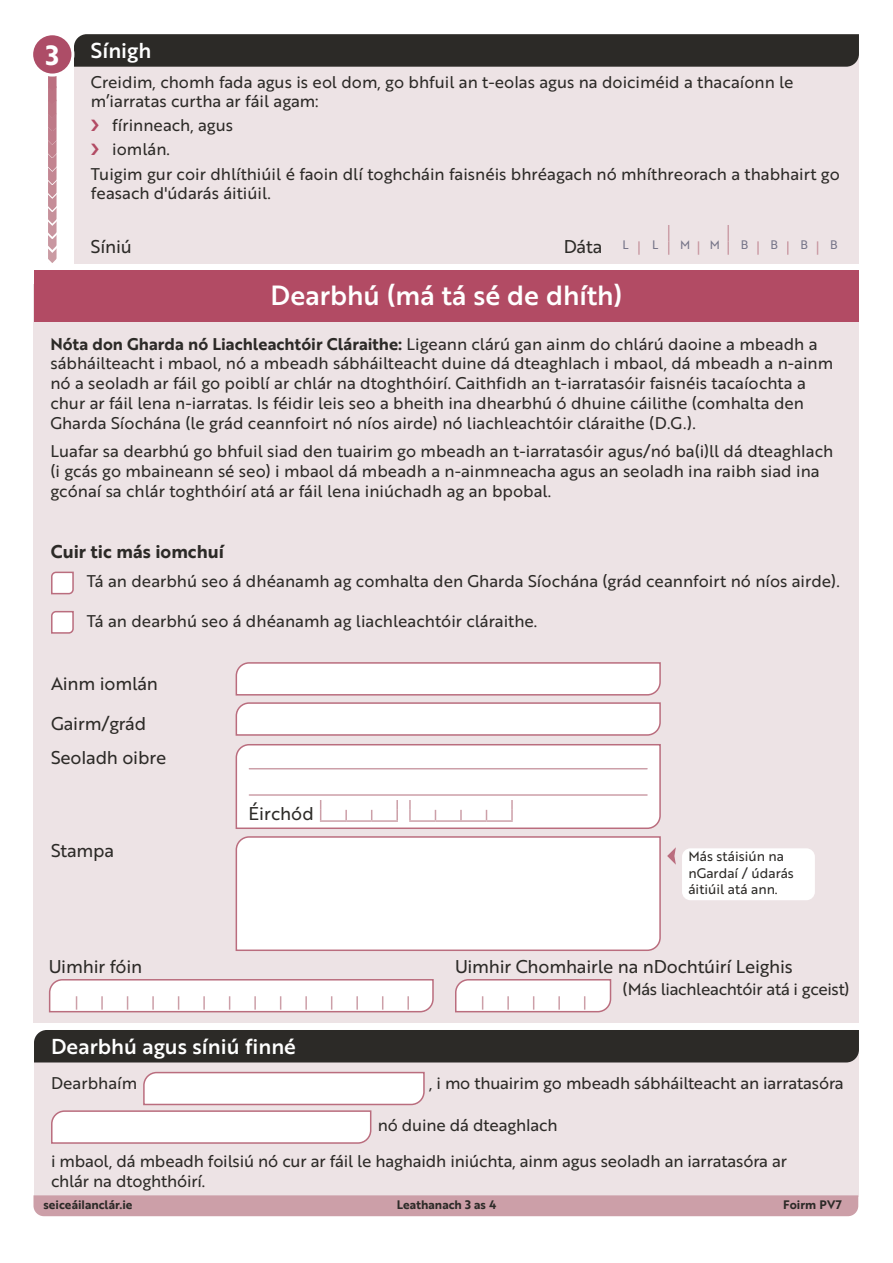
<style>
.page{position:relative;width:893px;height:1263px;background:#fff}
.page>*{position:absolute;margin:0;border:0;box-sizing:border-box;transform-origin:0 0}
.t1{font:27px "Brother 1816 Medium";color:#fff}
.t2{font:27px "Brother 1816 Bold";color:#fff}
.t3{font:21px "Brother 1816 Medium";color:#fff}
.t4{font:18px/34px "Brother 1816 Regular";letter-spacing:-.01em;color:#2c2a27}
.t5{font:18px "Brother 1816 Bold";color:#2c2a27}
.t6{font:16.5px/19.8px "Brother 1816 Regular";color:#2c2a27}
.t7{font:16.5px "Brother 1816 Regular";letter-spacing:-.02em;color:#2c2a27}
.t8{font:13.5px/16.2px "Brother 1816 Regular";color:#2c2a27}
.t9{font:12px "Brother 1816 Bold";color:#2c2a27}
.t10{font:12px "Brother 1816 Regular";color:#747387}
.s1{font-family:"Brother 1816 Bold"}
</style>
<div class="page">
<div style="left:34px;top:1041px;width:825px;height:156px;background:#ede3e5"></div>
<div style="left:34px;top:285px;width:825px;height:738px;background:#ede3e5"></div>
<div style="left:74px;top:51px;width:785px;height:212px;background:#ede3e5"></div>
<svg style="left:817px;top:241px;width:1px;height:14px"></svg>
<svg style="left:787px;top:241px;width:1px;height:14px"></svg>
<svg style="left:757px;top:241px;width:2px;height:14px"></svg>
<svg style="left:698px;top:241px;width:1px;height:14px"></svg>
<svg style="left:638px;top:241px;width:2px;height:14px"></svg>
<svg style="left:727px;top:225px;width:2px;height:30px"></svg>
<svg style="left:668px;top:225px;width:1px;height:30px"></svg>
<div style="left:74px;top:34px;width:785px;height:33px;background:#2c2a27"></div>
<svg style="left:48px;top:77px;width:9px;height:186px;background:#ca949f"></svg>
<div style="left:32px;top:34px;width:41px;height:41px;background:#ad4d67;border-radius:50%"></div>
<div style="left:30px;top:32px;width:44px;height:45px;border:3px solid #fff;border-radius:50%"></div>
<div style="left:34px;top:270px;width:825px;height:51px;background:#b24b64"></div>
<svg style="left:51px;top:571px;width:23px;height:24px"></svg>
<svg style="left:51px;top:611px;width:23px;height:23px"></svg>
<svg style="left:667px;top:847px;width:9px;height:18px"></svg>
<div style="left:682px;top:848px;width:133px;height:52px;background:#fff;border-radius:9px"></div>
<svg style="left:235px;top:662px;width:426px;height:74px;background:#f7eff1"></svg>
<svg style="left:235px;top:744px;width:426px;height:85px;background:#faf6f7"></svg>
<hr style="left:409px;top:820px;width:26px;height:2px;background:#cc9fa8">
<hr style="left:435px;top:820px;width:26px;height:2px;background:#cc9fa8">
<hr style="left:461px;top:820px;width:25px;height:2px;background:#cc9fa8">
<hr style="left:486px;top:820px;width:27px;height:2px;background:#cc9fa8">
<hr style="left:249px;top:794px;width:398px;height:2px;background:#cc9fa8">
<div style="left:235px;top:836px;width:426px;height:115px;background:#fff"></div>
<svg style="left:48px;top:979px;width:386px;height:34px;background:#f6eef0"></svg>
<svg style="left:455px;top:979px;width:157px;height:34px;background:#f6edef"></svg>
<div style="left:34px;top:1030px;width:825px;height:32px;background:#2c2a27"></div>
<svg style="left:51px;top:1071px;width:374px;height:73px"></svg>
<div style="left:33px;top:1195px;width:825px;height:21px;background:#cc9fa8"></div>
<p class="t3" style="left:91px;top:34px;width:62px">Sínigh</p>
<p class="t6" style="left:91px;top:71px;width:704px">Creidim, chomh fada agus is eol dom, go bhfuil an t-eolas agus na doiciméid a thacaíonn le m’iarratas curtha ar fáil agam:</p>
<p class="t6" style="left:112px;top:115px;width:122px">fírinneach, agus</p>
<p class="t6" style="left:112px;top:139px;width:59px">iomlán.</p>
<p class="t6" style="left:91px;top:163px;width:750px">Tuigim gur coir dhlíthiúil é faoin dlí toghcháin faisnéis bhréagach nó mhíthreorach a thabhairt go</p>
<p class="t6" style="left:91px;top:183px;width:181px">feasach d'údarás áitiúil.</p>
<p class="t4" style="left:91px;top:228px;width:42px">Síniú</p>
<p class="t4" style="left:564px;top:228px;width:40px">Dáta</p>
<h1 class="t1" style="left:271px;top:275px;width:353px">Dearbhú (má tá sé de dhíth)</h1>
<p class="t6" style="left:50px;top:333px;width:784px"><span class="s1">Nóta don Gharda nó Liachleachtóir Cláraithe:</span> Ligeann clárú gan ainm do chlárú daoine a mbeadh a sábháilteacht i mbaol, nó a mbeadh sábháilteacht duine dá dteaghlach i mbaol, dá mbeadh a n-ainm nó a seoladh ar fáil go poiblí ar chlár na dtoghthóirí. Caithfidh an t-iarratasóir faisnéis tacaíochta a chur ar fáil lena n-iarratas. Is féidir leis seo a bheith ina dhearbhú ó dhuine cáilithe (comhalta den Gharda Síochána (le grád ceannfoirt nó níos airde) nó liachleachtóir cláraithe (D.G.).</p>
<p class="t6" style="left:50px;top:441px;width:784px">Luafar sa dearbhú go bhfuil siad den tuairim go mbeadh an t-iarratasóir agus/nó ba(i)ll dá dteaghlach (i gcás go mbaineann sé seo) i mbaol dá mbeadh a n-ainmneacha agus an seoladh ina raibh siad ina gcónaí sa chlár toghthóirí atá ar fáil lena iniúchadh ag an bpobal.</p>
<h1 class="t2" style="left:46px;top:34px;width:15px">3</h1>
<p class="t10" style="left:622px;top:236px;width:8px">L</p>
<p class="t10" style="left:652px;top:236px;width:8px">L</p>
<p class="t10" style="left:680px;top:236px;width:12px">M</p>
<p class="t10" style="left:710px;top:236px;width:12px">M</p>
<p class="t10" style="left:741px;top:236px;width:9px">B</p>
<p class="t10" style="left:771px;top:236px;width:9px">B</p>
<p class="t10" style="left:800px;top:236px;width:9px">B</p>
<p class="t10" style="left:830px;top:236px;width:9px">B</p>
<p class="t5" style="left:51px;top:538px;width:175px">Cuir tic más iomchuí</p>
<p class="t6" style="left:87px;top:570px;width:754px">Tá an dearbhú seo á dhéanamh ag comhalta den Gharda Síochána (grád ceannfoirt nó níos airde).</p>
<p class="t6" style="left:87px;top:610px;width:452px">Tá an dearbhú seo á dhéanamh ag liachleachtóir cláraithe.</p>
<p class="t4" style="left:51px;top:666px;width:109px">Ainm iomlán</p>
<p class="t4" style="left:51px;top:706px;width:117px">Gairm/grád<br>Seoladh oibre</p>
<p class="t4" style="left:249px;top:795px;width:67px">Éirchód</p>
<p class="t4" style="left:51px;top:833px;width:65px">Stampa</p>
<p class="t8" style="left:688px;top:848px;width:107px">Más stáisiún na nGardaí / údarás áitiúil atá ann.</p>
<p class="t4" style="left:49px;top:949px;width:95px">Uimhir fóin</p>
<p class="t4" style="left:455px;top:949px;width:339px">Uimhir Chomhairle na nDochtúirí Leighis</p>
<p class="t7" style="left:622px;top:977px;width:229px">(Más liachleachtóir atá i gceist)</p>
<p class="t3" style="left:51px;top:1030px;width:246px">Dearbhú agus síniú finné</p>
<p class="t6" style="left:51px;top:1072px;width:88px">Dearbhaím</p>
<p class="t6" style="left:51px;top:1106px;width:737px;line-height:36.2px;text-indent:327px">nó duine dá dteaghlach<br>i mbaol, dá mbeadh foilsiú nó cur ar fáil le haghaidh iniúchta, ainm agus seoladh an iarratasóra ar</p>
<p class="t6" style="left:51px;top:1170px;width:156px">chlár na dtoghthóirí.</p>
<p class="t6" style="left:429px;top:1072px;width:416px">, i mo thuairim go mbeadh sábháilteacht an iarratasóra</p>
<p class="t9" style="left:44px;top:1195px;width:90px">seiceáilanclár.ie</p>
<p class="t9" style="left:397px;top:1195px;width:101px">Leathanach 3 as 4</p>
<p class="t9" style="left:783px;top:1195px;width:60px">Foirm PV7</p>
</div>
